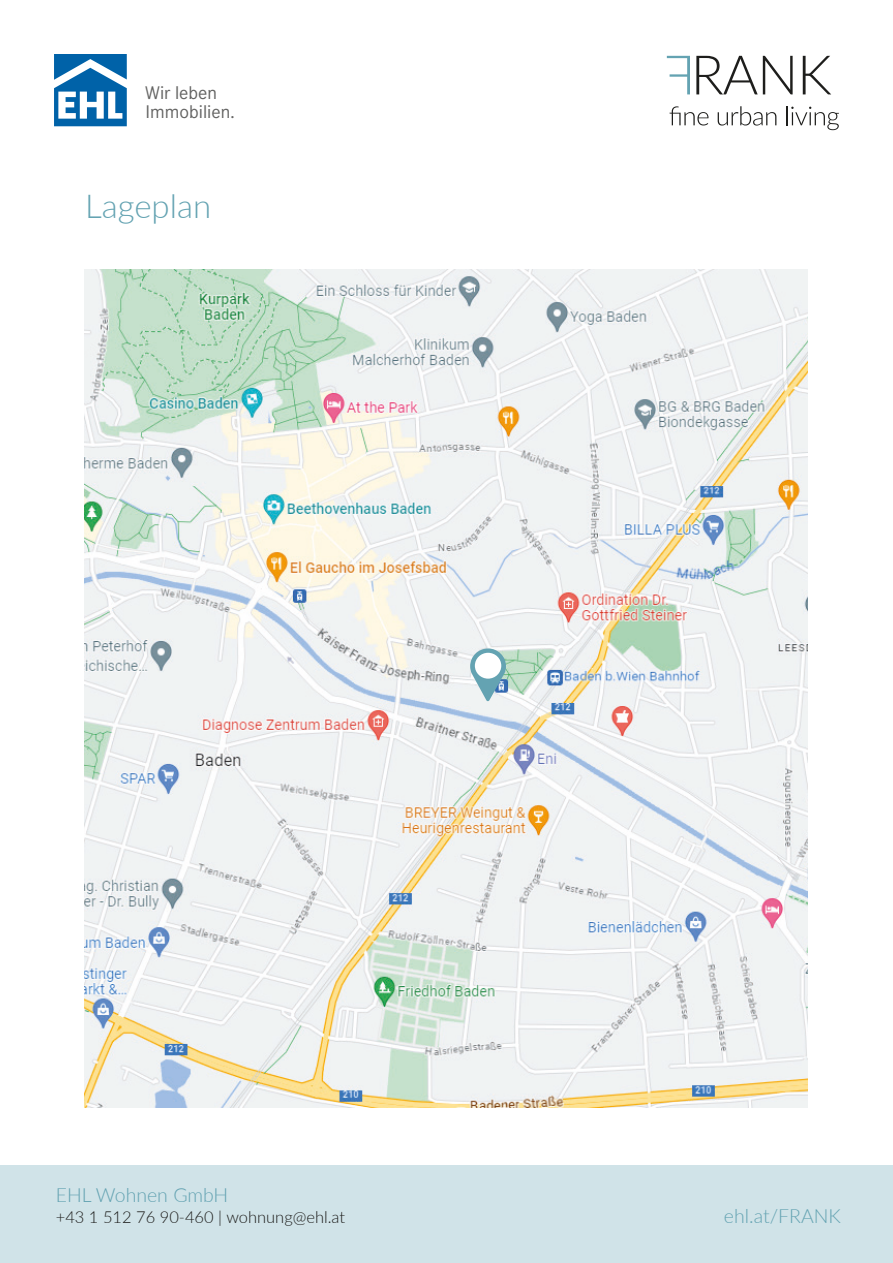
<style>
.page{position:relative;width:893px;height:1263px;background:#fff}
.page>*{position:absolute;margin:0;border:0;box-sizing:border-box;transform-origin:0 0}
.t1{font:300 33px "Lato";color:#64a3b2}
.t2{font:300 19.5px "Lato";color:#64a3b2}
.t3{font:18px/19.5px "Corporate S";color:#646463}
.t4{font:300 16.5px "Lato";color:#1d1d1b}
</style>
<div class="page">
<svg style="left:54px;top:54px;width:73px;height:72px"></svg>
<svg style="left:667px;top:56px;width:23px;height:38px"></svg>
<svg style="left:696px;top:56px;width:97px;height:38px"></svg>
<svg style="left:803px;top:56px;width:28px;height:38px"></svg>
<svg style="left:669px;top:106px;width:39px;height:19px"></svg>
<svg style="left:718px;top:106px;width:58px;height:20px"></svg>
<svg style="left:787px;top:106px;width:52px;height:24px"></svg>
<div style="left:0;top:1165px;width:893px;height:98px;background:#d0e3e8"></div>
<img style="left:85px;top:269px;width:723px;height:838px">
<svg style="left:470px;top:648px;width:36px;height:53px"></svg>
<div style="left:475px;top:653px;width:26px;height:26px;background:#fff;border-radius:50%"></div>
<p class="t3" style="left:145px;top:83px;width:91px">Wir leben<br>Immobilien.</p>
<p class="t1" style="left:85px;top:183px;width:128px">Lageplan</p>
<p class="t2" style="left:56px;top:1181px;width:174px">EHL Wohnen GmbH</p>
<p class="t4" style="left:56px;top:1206px;width:291px">+43 1 512 76 90-460 | wohnung@ehl.at</p>
<p class="t2" style="left:724px;top:1202px;width:118px">ehl.at/FRANK</p>
</div>
